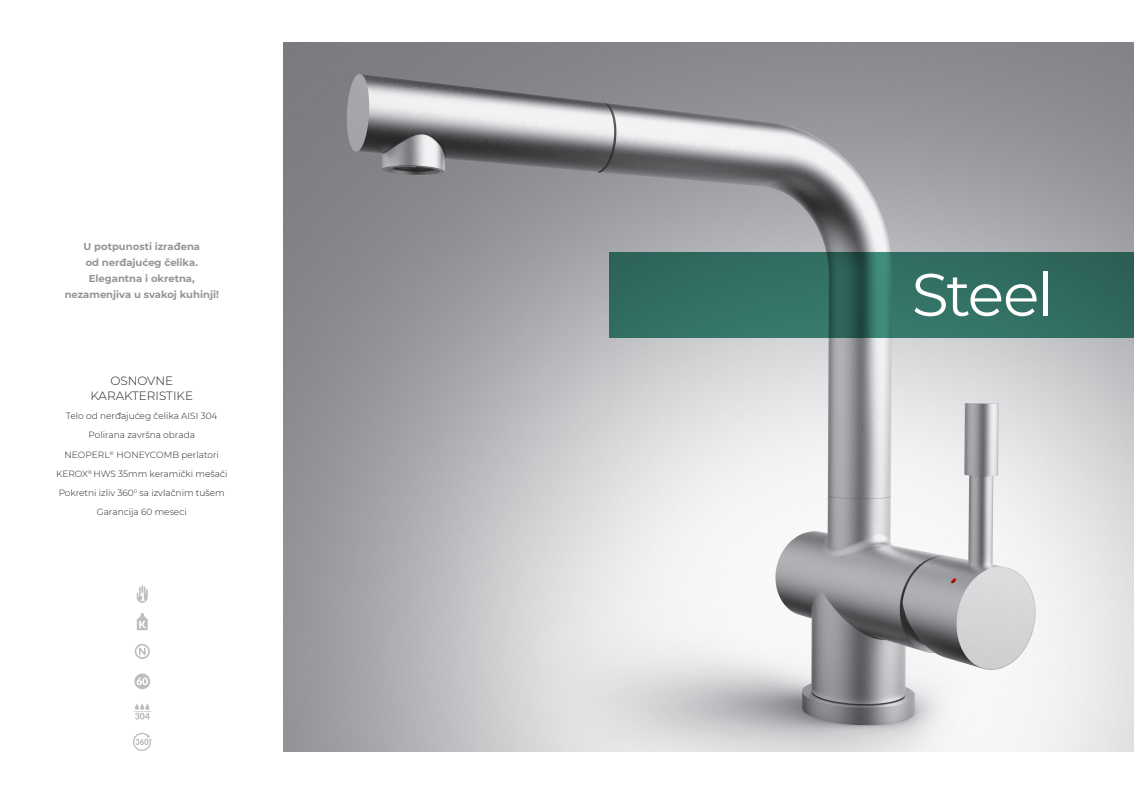
<style>
.page{position:relative;width:1134px;height:794px;background:#fff}
.page>*{position:absolute;margin:0;border:0;box-sizing:border-box;transform-origin:0 0}
.t1{font:60px "Montserrat";letter-spacing:-.035em;color:#fff}
.t2{font:300 12px/14.4px "Montserrat";color:#231f20;text-align:center}
.t3{font:700 10px/16px "Montserrat";color:#939598;text-align:center}
.t4{font:300 9px/19.3px "Montserrat";color:#231f20;text-align:center}
</style>
<div class="page">
<svg style="left:133px;top:704px;width:18px;height:15px"></svg>
<svg style="left:133px;top:733px;width:19px;height:18px"></svg>
<svg style="left:137px;top:613px;width:11px;height:17px"></svg>
<svg style="left:135px;top:644px;width:15px;height:15px"></svg>
<svg style="left:134px;top:673px;width:16px;height:16px"></svg>
<svg style="left:137px;top:585px;width:11px;height:18px"></svg>
<img style="left:283px;top:43px;width:851px;height:708px">
<svg style="left:609px;top:253px;width:525px;height:85px;background:#316c61"></svg>
<p class="t3" style="left:65px;top:237px;width:156px">U potpunosti izrađena<br>od nerđajućeg čelika.<br>Elegantna i okretna, nezamenjiva u svakoj kuhinji!</p>
<h2 class="t2" style="left:90px;top:373px;width:104px">OSNOVNE<br>KARAKTERISTIKE</h2>
<p class="t4" style="left:56px;top:406px;width:173px">Telo od nerđajućeg čelika AISI 304<br>Polirana završna obrada<br>NEOPERL<sup>®</sup> HONEYCOMB perlatori<br>KEROX<sup>®</sup> HWS 35mm keramički mešači<br>Pokretni izliv 360<sup>0</sup> sa izvlačnim tušem<br>Garancija 60 meseci</p>
<h1 class="t1" style="left:912px;top:253px;width:143px">Steel</h1>
</div>
